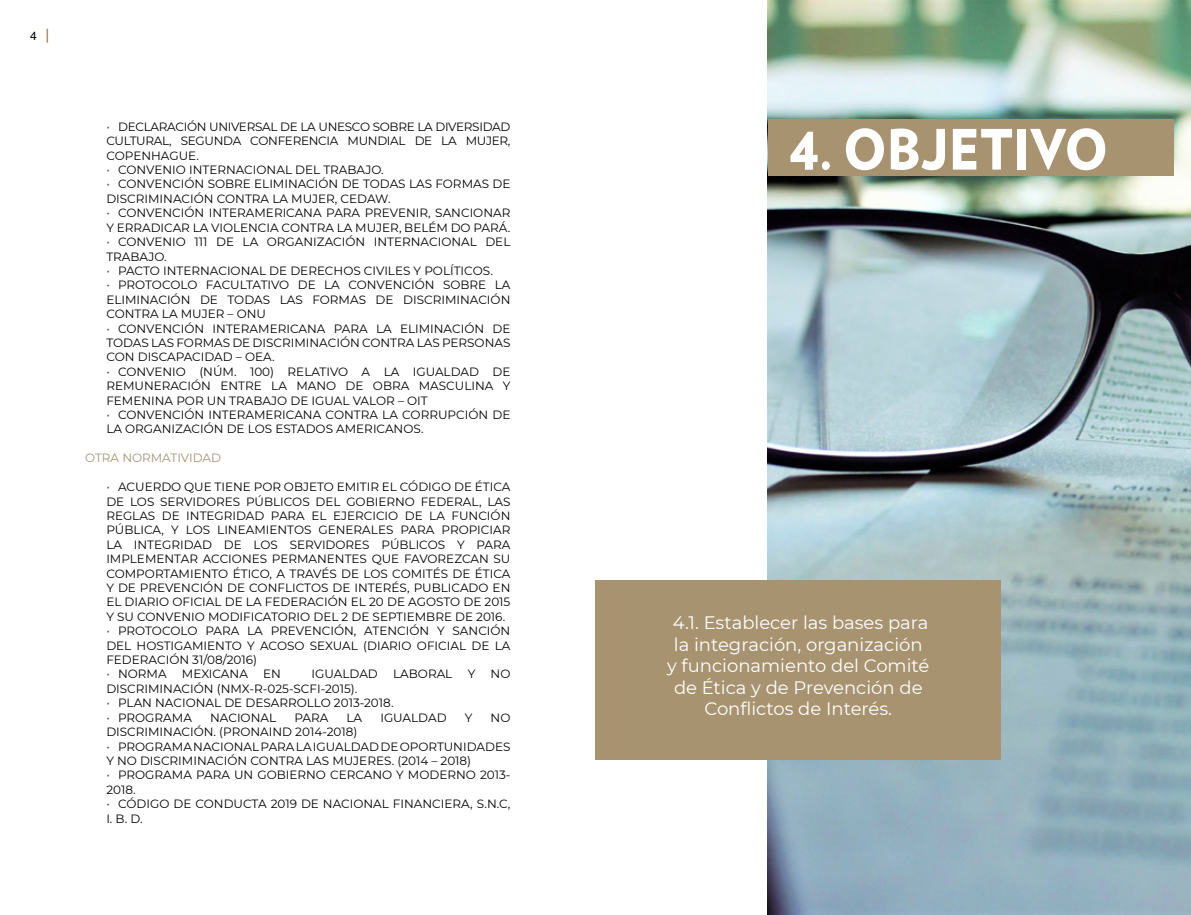
<style>
.page{position:relative;width:1191px;height:915px;background:#fff}
.page>*{position:absolute;margin:0;border:0;box-sizing:border-box;transform-origin:0 0}
.t1{font:900 55.5px "Verlag";color:#fff;scale:.91 1}
.t2{font:18px/21.6px "Montserrat";color:#fff;text-align:center}
.t3{font:12px/14.4px "Montserrat";color:#000}
.t4{font:12px "Montserrat";color:#a39474}
.t5{font:12px "Helvetica";color:#000}
.s1{color:#6e4f8f}
.s2{color:#020203}
.s3{font-size:63px}
</style>
<div class="page">
<svg style="left:47px;top:29px;width:1px;height:14px"></svg>
<img style="left:767px;top:0;width:424px;height:914px">
<div style="left:767px;top:119px;width:406px;height:56px;background:#a79370"></div>
<div style="left:595px;top:580px;width:406px;height:179px;background:#a79370"></div>
<p class="t5" style="left:30px;top:26px;width:8px">4</p>
<p class="t3" style="left:106px;top:119px;width:405px;text-align:justify"><span class="s1">•</span> DECLARACIÓN UNIVERSAL DE LA UNESCO SOBRE LA DIVERSIDAD CULTURAL, SEGUNDA CONFERENCIA MUNDIAL DE LA MUJER, COPENHAGUE.</p>
<p class="t3" style="left:106px;top:162px;width:279px"><span class="s1">•</span> CONVENIO INTERNACIONAL DEL TRABAJO.</p>
<p class="t3" style="left:106px;top:176px;width:405px"><span class="s1">•</span> CONVENCIÓN SOBRE ELIMINACIÓN DE TODAS LAS FORMAS DE<br>DISCRIMINACIÓN CONTRA LA MUJER, CEDAW.</p>
<p class="t3" style="left:106px;top:205px;width:405px"><span class="s1">•</span> CONVENCIÓN INTERAMERICANA PARA PREVENIR, SANCIONAR<br>Y ERRADICAR LA VIOLENCIA CONTRA LA MUJER, BELÉM DO PARÁ.</p>
<p class="t3" style="left:106px;top:234px;width:405px"><span class="s1">•</span> CONVENIO 111 DE LA ORGANIZACIÓN INTERNACIONAL DEL<br>TRABAJO.</p>
<p class="t3" style="left:106px;top:263px;width:388px"><span class="s1">•</span> PACTO INTERNACIONAL DE DERECHOS CIVILES Y POLÍTICOS.</p>
<p class="t3" style="left:106px;top:277px;width:405px;text-align:justify"><span class="s1">•</span> PROTOCOLO FACULTATIVO DE LA CONVENCIÓN SOBRE LA ELIMINACIÓN DE TODAS LAS FORMAS DE DISCRIMINACIÓN CONTRA LA MUJER – ONU</p>
<p class="t3" style="left:106px;top:320px;width:405px;text-align:justify"><span class="s1">•</span> CONVENCIÓN INTERAMERICANA PARA LA ELIMINACIÓN DE TODAS LAS FORMAS DE DISCRIMINACIÓN CONTRA LAS PERSONAS CON DISCAPACIDAD – OEA.</p>
<p class="t3" style="left:106px;top:364px;width:405px;text-align:justify"><span class="s1">•</span> CONVENIO (NÚM. 100) RELATIVO A LA IGUALDAD DE REMUNERACIÓN ENTRE LA MANO DE OBRA MASCULINA Y FEMENINA POR UN TRABAJO DE IGUAL VALOR – OIT</p>
<p class="t3" style="left:106px;top:407px;width:405px"><span class="s1">•</span> CONVENCIÓN INTERAMERICANA CONTRA LA CORRUPCIÓN DE<br>LA ORGANIZACIÓN DE LOS ESTADOS AMERICANOS.</p>
<p class="t4" style="left:85px;top:449px;width:137px">OTRA NORMATIVIDAD</p>
<p class="t3" style="left:106px;top:479px;width:405px;text-align:justify"><span class="s1">•</span> ACUERDO QUE TIENE POR OBJETO EMITIR EL CÓDIGO DE ÉTICA DE LOS SERVIDORES PÚBLICOS DEL GOBIERNO FEDERAL, LAS REGLAS DE INTEGRIDAD PARA EL EJERCICIO DE LA FUNCIÓN PÚBLICA, Y LOS LINEAMIENTOS GENERALES PARA PROPICIAR LA INTEGRIDAD DE LOS SERVIDORES PÚBLICOS Y PARA IMPLEMENTAR ACCIONES PERMANENTES QUE FAVOREZCAN SU COMPORTAMIENTO ÉTICO, A TRAVÉS DE LOS COMITÉS DE ÉTICA Y DE PREVENCIÓN DE CONFLICTOS DE INTERÉS, PUBLICADO EN EL DIARIO OFICIAL DE LA FEDERACIÓN EL 20 DE AGOSTO DE 2015<br>Y SU CONVENIO MODIFICATORIO DEL 2 DE SEPTIEMBRE DE 2016.</p>
<p class="t3" style="left:106px;top:623px;width:405px;text-align:justify"><span class="s1">•</span> PROTOCOLO PARA LA PREVENCIÓN, ATENCIÓN Y SANCIÓN DEL HOSTIGAMIENTO Y ACOSO SEXUAL (DIARIO OFICIAL DE LA FEDERACIÓN 31/08/2016)</p>
<p class="t3" style="left:106px;top:666px;width:62px"><span class="s1">•</span> NORMA</p>
<p class="t3" style="left:182px;top:666px;width:67px">MEXICANA</p>
<p class="t3" style="left:263px;top:666px;width:19px">EN</p>
<p class="t3" style="left:312px;top:666px;width:68px">IGUALDAD</p>
<p class="t3" style="left:393px;top:666px;width:61px">LABORAL</p>
<p class="t3" style="left:467px;top:666px;width:9px">Y</p>
<p class="t3" style="left:490px;top:666px;width:21px">NO</p>
<p class="t3" style="left:106px;top:680px;width:253px">DISCRIMINACIÓN (NMX-R-025-SCFI-2015).</p>
<p class="t3" style="left:106px;top:695px;width:289px"><span class="s1">•</span> PLAN NACIONAL DE DESARROLLO 2013-2018.</p>
<p class="t3" style="left:106px;top:709px;width:87px"><span class="s1">•</span> PROGRAMA</p>
<p class="t3" style="left:210px;top:709px;width:67px">NACIONAL</p>
<p class="t3" style="left:294px;top:709px;width:35px">PARA</p>
<p class="t3" style="left:346px;top:709px;width:17px">LA</p>
<p class="t3" style="left:380px;top:709px;width:68px">IGUALDAD</p>
<p class="t3" style="left:465px;top:709px;width:9px">Y</p>
<p class="t3" style="left:490px;top:709px;width:21px">NO</p>
<p class="t3" style="left:106px;top:724px;width:253px">DISCRIMINACIÓN. (PRONAIND 2014-2018)</p>
<p class="t3" style="left:106px;top:738px;width:405px"><span class="s1">•</span> PROGRAMA NACIONAL PARA LA IGUALDAD DE OPORTUNIDADES<br>Y NO DISCRIMINACIÓN CONTRA LAS MUJERES. (2014 – 2018)</p>
<p class="t3" style="left:106px;top:767px;width:405px"><span class="s1">•</span> PROGRAMA PARA UN GOBIERNO CERCANO Y MODERNO 2013-<br>2018.</p>
<p class="t3" style="left:106px;top:796px;width:405px"><span class="s1">•</span> CÓDIGO DE CONDUCTA 2019 DE NACIONAL FINANCIERA, S.N.C<span class="s2">,<br>I. B. D.</span></p>
<h1 class="t1" style="left:789px;top:104px;width:352px"><span class="s3">4</span>. OBJETIVO</h1>
<h2 class="t2" style="left:667px;top:611px;width:264px">4.1. Establecer las bases para la integración, organización y funcionamiento del Comité de Ética y de Prevención de<br>Conflictos de Interés.</h2>
</div>
